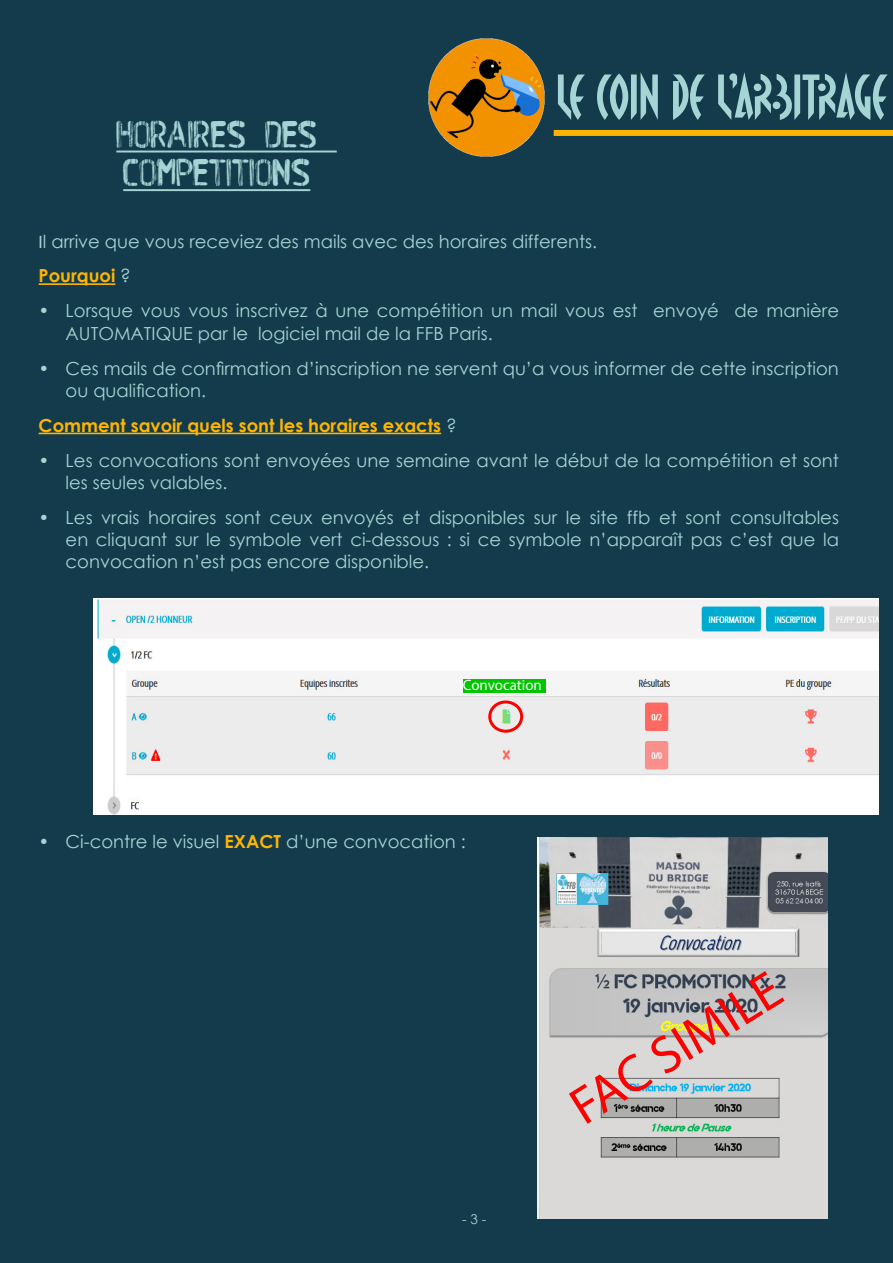
<style>
.page{position:relative;width:893px;height:1263px;background:#133b4b}
.page>*{position:absolute;margin:0;border:0;box-sizing:border-box;transform-origin:0 0}
.Bulleted_List{font:52.5px "Myriad Pro";color:#f00}
.Bulleted_List-2{font:51px "Propaniac";color:#a5d4d4}
.Bulleted_List-3{font:39px "BA Wet Paint";color:#a5d4d4}
.Bulleted_List-4{font:18px/22.2px "Century Gothic";color:#a5d4d4}
.Bulleted_List-5{font:700 18px "Century Gothic";color:#ffb500}
.Bulleted_List-6{font:15px "Myriad Pro";color:#fff}
.Bulleted_List-7{font:13.5px "Century Gothic";color:#a5d4d4}
.s1{font-family:"Myriad Pro"}
.s2{font-weight:400;color:#a5d4d4}
.s3{font-weight:700;color:#ffb500}
</style>
<div class="page">
<img style="left:93px;top:598px;width:786px;height:216px">
<div style="left:463px;top:679px;width:83px;height:14px;background:#00c600"></div>
<div style="left:488px;top:700px;width:35px;height:33px;border:3px solid #f00;border-radius:50%"></div>
<div style="left:554px;top:130px;width:339px;height:6px;background:#ffb500"></div>
<img style="left:428px;top:38px;width:116px;height:118px">
<hr style="left:39px;top:283px;width:76px;height:2px;background:#ffb500">
<hr style="left:39px;top:433px;width:402px;height:1px;background:#ffb500">
<img style="left:537px;top:838px;width:290px;height:380px">
<hr style="left:116px;top:151px;width:221px;height:1px;background:#a5d4d4">
<hr style="left:123px;top:189px;width:187px;height:2px;background:#a5d4d4">
<p class="Bulleted_List-3" style="left:116px;top:111px;width:202px">HORAIRES DES</p>
<p class="Bulleted_List-3" style="left:123px;top:150px;width:189px">COMPETITIONS</p>
<p class="Bulleted_List-2" style="left:556px;top:58px;width:333px">LE COIN DE L’ARBITRAGE</p>
<p class="Bulleted_List-4" style="left:39px;top:230px;width:560px"><span class="s1">I</span>l arrive que vous receviez des mails avec des horaires differents.</p>
<p class="Bulleted_List-5" style="left:39px;top:262px;width:94px">Pourquoi <span class="s2">?</span></p>
<p class="Bulleted_List-4" style="left:66px;top:300px;width:775px;text-indent:-27px">• Lorsque vous vous inscrivez à une compétition un mail vous est envoyé de manière<br>AUTOMATIQUE par le logiciel mail de la FFB Paris.</p>
<p class="Bulleted_List-4" style="left:66px;top:357px;width:775px;text-indent:-27px">• Ces mails de confirmation d’inscription ne servent qu’a vous informer de cette inscription ou qualification.</p>
<p class="Bulleted_List-5" style="left:39px;top:412px;width:420px">Comment savoir quels sont les horaires exacts <span class="s2">?</span></p>
<p class="Bulleted_List-4" style="left:66px;top:449px;width:775px;text-indent:-27px">• Les convocations sont envoyées une semaine avant le début de la compétition et sont les seules valables.</p>
<p class="Bulleted_List-4" style="left:66px;top:506px;width:775px;text-align:justify;text-indent:-27px">• Les vrais horaires sont ceux envoyés et disponibles sur le site ffb et sont consultables en cliquant sur le symbole vert ci-dessous : si ce symbole n’apparaît pas c’est que la convocation n’est pas encore disponible.</p>
<p class="Bulleted_List-6" style="left:463px;top:676px;width:81px">Convocation</p>
<p class="Bulleted_List-4" style="left:39px;top:830px;width:429px">• Ci-contre le visuel <span class="s3">EXACT</span> d’une convocation :</p>
<p class="Bulleted_List-7" style="left:462px;top:1210px;width:25px">- 3 -</p>
<p class="Bulleted_List" style="left:558px;top:1083px;width:240px;rotate:-32deg">FAC SIMILE</p>
</div>
